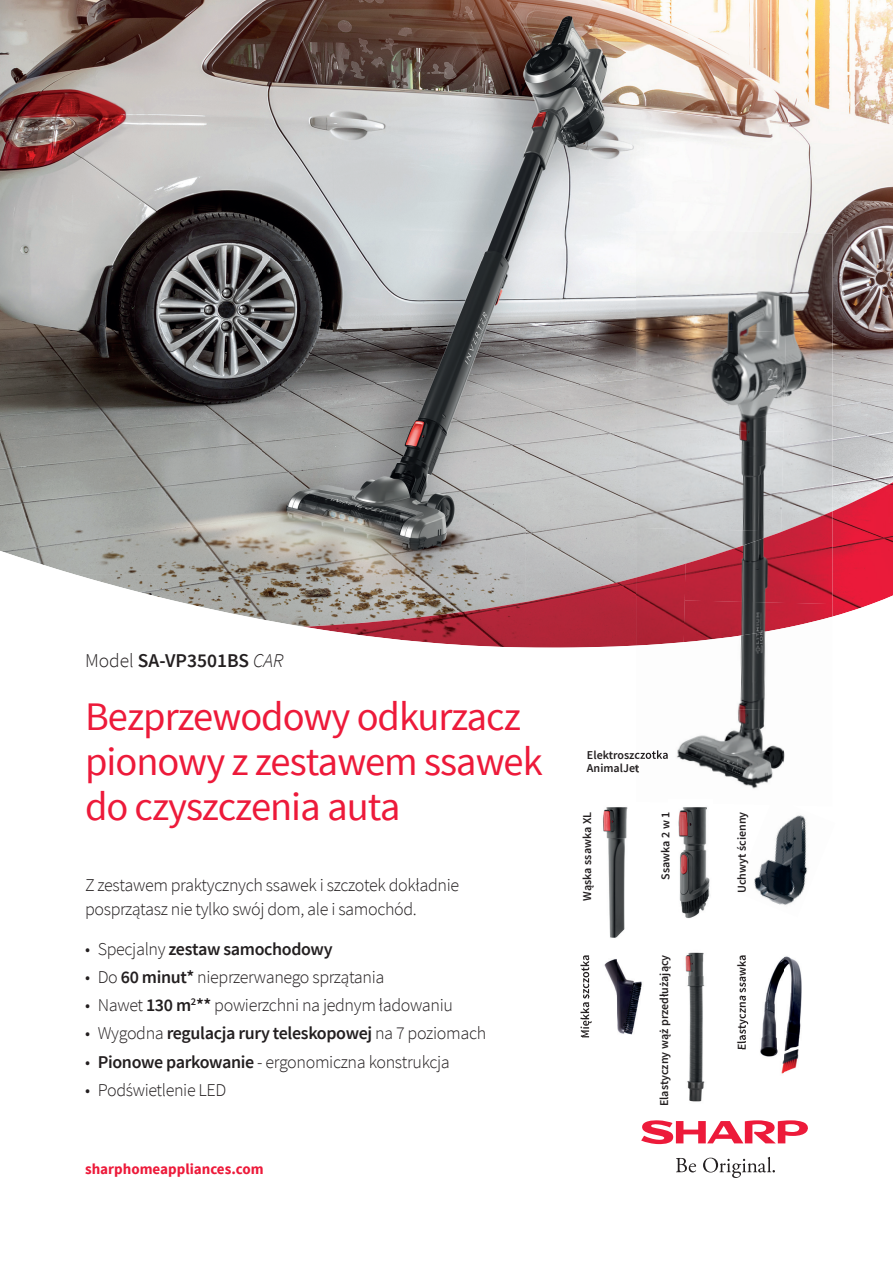
<style>
.page{position:relative;width:893px;height:1263px;background:#fff}
.page>*{position:absolute;margin:0;border:0;box-sizing:border-box;transform-origin:0 0}
.t1{font:40.5px/45px "Source Sans Pro";letter-spacing:-.025em;color:#ed1a3a}
.t2{font:600 19.5px "Source Sans Pro";color:#231f20}
.t3{font:300 18px/24px "Source Sans Pro";letter-spacing:-.02em;color:#231f20}
.t4{font:600 18px "Source Sans Pro";letter-spacing:-.02em;color:#231f20}
.t5{font:700 15px "Source Sans Pro";color:#ed1a3a}
.t6{font:600 12px/13.5px "Source Sans Pro";color:#231f20}
.s1{font-weight:300}
.s2{font-weight:300;font-style:italic}
.s3{font-weight:600}
</style>
<div class="page">
<img style="left:0;top:0;width:788px;height:261px">
<img style="left:788px;top:0;width:105px;height:482px">
<img style="left:0;top:261px;width:525px;height:285px">
<img style="left:525px;top:261px;width:111px;height:285px">
<img style="left:832px;top:482px;width:61px;height:64px">
<svg style="left:0;top:546px;width:893px;height:627px"></svg>
<svg style="left:676px;top:1158px;width:20px;height:14px"></svg>
<svg style="left:703px;top:1157px;width:72px;height:21px"></svg>
<svg style="left:641px;top:1120px;width:168px;height:24px"></svg>
<img style="left:636px;top:231px;width:152px;height:97px">
<img style="left:781px;top:232px;width:51px;height:279px">
<img style="left:636px;top:328px;width:150px;height:104px">
<img style="left:636px;top:428px;width:148px;height:100px">
<div style="left:636px;top:528px;width:49px;height:36px;background:#c0c1c1"></div>
<img style="left:685px;top:511px;width:147px;height:89px">
<img style="left:636px;top:564px;width:50px;height:63px">
<img style="left:684px;top:600px;width:148px;height:27px">
<img style="left:636px;top:627px;width:146px;height:80px">
<img style="left:782px;top:617px;width:50px;height:181px">
<img style="left:636px;top:707px;width:149px;height:98px">
<img style="left:636px;top:750px;width:32px;height:9px">
<svg style="left:636px;top:764px;width:3px;height:8px"></svg>
<img style="left:583px;top:942px;width:70px;height:106px">
<img style="left:583px;top:955px;width:9px;height:82px">
<img style="left:735px;top:798px;width:100px;height:119px">
<img style="left:680px;top:947px;width:29px;height:163px">
<img style="left:742px;top:949px;width:85px;height:45px">
<img style="left:748px;top:994px;width:79px;height:44px">
<img style="left:742px;top:1038px;width:85px;height:44px">
<img style="left:742px;top:955px;width:6px;height:94px">
<img style="left:591px;top:799px;width:44px;height:142px">
<img style="left:669px;top:799px;width:43px;height:142px">
<p class="t2" style="left:85px;top:649px;width:200px"><span class="s1">Model</span> SA-VP3501BS <span class="s2">CAR</span></p>
<h1 class="t1" style="left:85px;top:695px;width:459px">Bezprzewodowy odkurzacz pionowy z zestawem ssawek do czyszczenia auta</h1>
<p class="t3" style="left:85px;top:873px;width:376px">Z zestawem praktycznych ssawek i szczotek dokładnie posprzątasz nie tylko swój dom, ale i samochód.</p>
<p class="t4" style="left:85px;top:937px;width:249px"><span class="s1">• Specjalny</span> zestaw samochodowy</p>
<p class="t3" style="left:85px;top:965px;width:301px">• Do <span class="s3">60 minut*</span> nieprzerwanego sprzątania</p>
<p class="t3" style="left:85px;top:993px;width:369px">• Nawet <span class="s3">130 m</span><sup>2</sup><span class="s3">**</span> powierzchni na jednym ładowaniu</p>
<p class="t4" style="left:85px;top:1022px;width:403px"><span class="s1">• Wygodna</span> regulacja rury teleskopowej <span class="s1">na 7 poziomach</span></p>
<p class="t3" style="left:85px;top:1050px;width:366px">• <span class="s3">Pionowe parkowanie</span> - ergonomiczna konstrukcja</p>
<p class="t3" style="left:85px;top:1078px;width:143px">• Podświetlenie LED</p>
<p class="t5" style="left:85px;top:1160px;width:180px">sharphomeappliances.com</p>
<p class="t6" style="left:587px;top:748px;width:83px">Elektroszczotka<br>AnimalJet</p>
<p class="t6" style="left:581px;top:900px;width:90px;rotate:-90deg">Wąska ssawka XL</p>
<p class="t6" style="left:659px;top:880px;width:70px;rotate:-90deg">Ssawka 2 w 1</p>
<p class="t6" style="left:658px;top:1106px;width:153px;rotate:-90deg">Elastyczny wąż przedłużający</p>
<p class="t6" style="left:735px;top:893px;width:83px;rotate:-90deg">Uchwyt ścienny</p>
<p class="t6" style="left:735px;top:1050px;width:97px;rotate:-90deg">Elastyczna ssawka</p>
</div>
